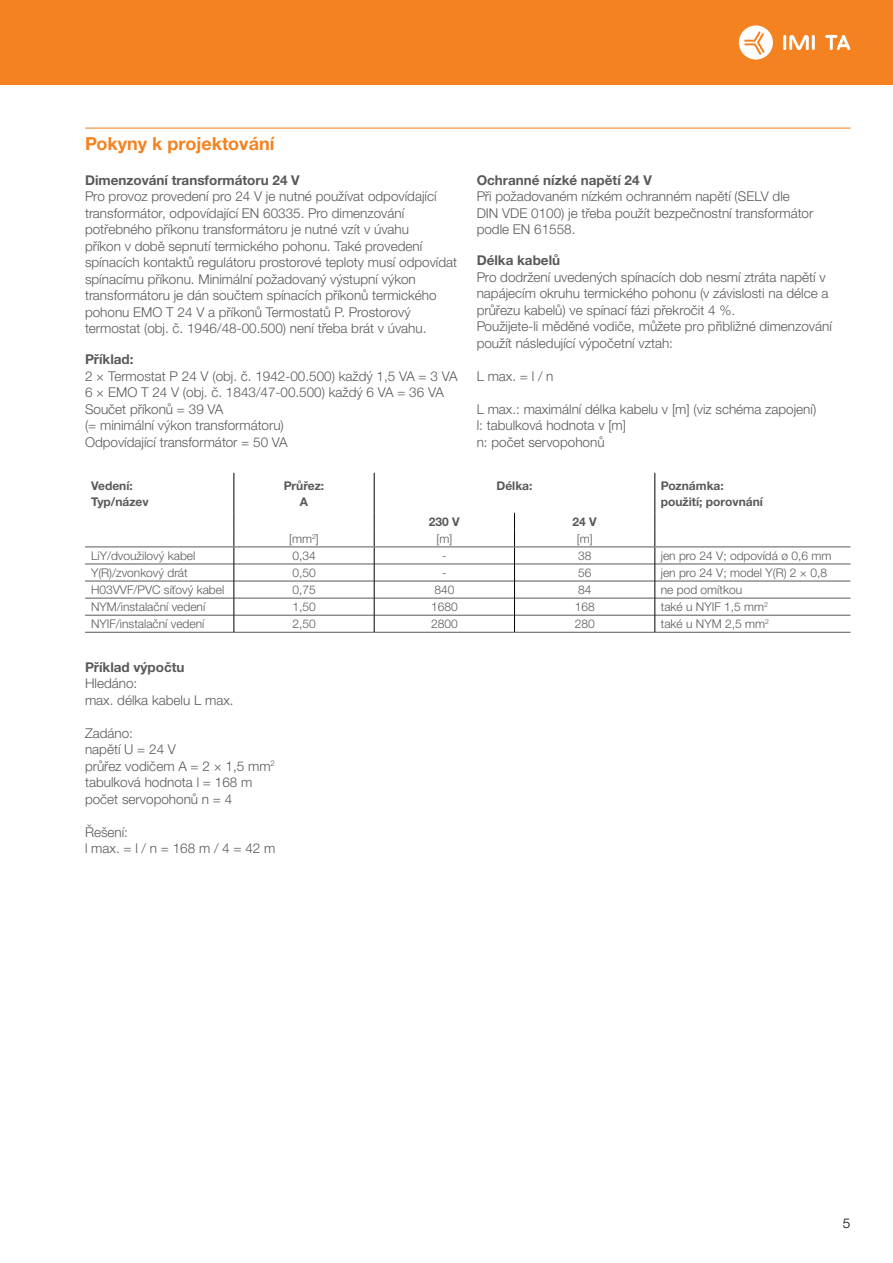
<style>
.page{position:relative;width:893px;height:1263px;background:#fff}
.page>*{position:absolute;margin:0;border:0;box-sizing:border-box;transform-origin:0 0}
.t1{font:700 18px "Helvetica Neue LTW1 G";color:#f58220}
.t2{font:300 13.5px/16.5px "Helvetica Neue LTW1 G";color:#58595b}
.t3{font:700 13.5px "Helvetica Neue LTW1 G";color:#58595b}
.t4{font:300 13.5px "Helvetica Neue LTW1 G";color:#000}
.t5{font:300 12px "Helvetica Neue LTW1 G";color:#58595b}
.t6{font:700 12px/16.5px "Helvetica Neue LTW1 G";color:#58595b}
</style>
<div class="page">
<div style="left:0;top:0;width:893px;height:85px;background:#f58220"></div>
<hr style="left:783px;top:35px;width:3px;height:15px;background:#fff">
<hr style="left:812px;top:35px;width:3px;height:15px;background:#fff">
<svg style="left:789px;top:35px;width:20px;height:15px"></svg>
<svg style="left:825px;top:35px;width:25px;height:15px"></svg>
<svg style="left:739px;top:25px;width:34px;height:35px"></svg>
<hr style="left:85px;top:128px;width:765px;height:1px;background:#f58220">
<hr style="left:85px;top:564px;width:149px;height:1px;background:#58595b">
<hr style="left:234px;top:564px;width:140px;height:1px;background:#58595b">
<hr style="left:374px;top:564px;width:140px;height:1px;background:#58595b">
<hr style="left:515px;top:564px;width:140px;height:1px;background:#58595b">
<hr style="left:655px;top:564px;width:195px;height:1px;background:#58595b">
<hr style="left:85px;top:581px;width:149px;height:1px;background:#58595b">
<hr style="left:234px;top:581px;width:140px;height:1px;background:#58595b">
<hr style="left:374px;top:581px;width:140px;height:1px;background:#58595b">
<hr style="left:515px;top:581px;width:140px;height:1px;background:#58595b">
<hr style="left:655px;top:581px;width:195px;height:1px;background:#58595b">
<hr style="left:85px;top:598px;width:149px;height:1px;background:#58595b">
<hr style="left:234px;top:598px;width:140px;height:1px;background:#58595b">
<hr style="left:374px;top:598px;width:140px;height:1px;background:#58595b">
<hr style="left:515px;top:598px;width:140px;height:1px;background:#58595b">
<hr style="left:655px;top:598px;width:195px;height:1px;background:#58595b">
<hr style="left:85px;top:615px;width:149px;height:1px;background:#58595b">
<hr style="left:85px;top:632px;width:149px;height:1px;background:#58595b">
<hr style="left:234px;top:615px;width:140px;height:1px;background:#58595b">
<hr style="left:234px;top:632px;width:140px;height:1px;background:#58595b">
<hr style="left:374px;top:615px;width:140px;height:1px;background:#58595b">
<hr style="left:374px;top:632px;width:140px;height:1px;background:#58595b">
<hr style="left:515px;top:615px;width:140px;height:1px;background:#58595b">
<hr style="left:514px;top:632px;width:141px;height:1px;background:#58595b">
<hr style="left:655px;top:615px;width:195px;height:1px;background:#58595b">
<hr style="left:655px;top:632px;width:195px;height:1px;background:#58595b">
<hr style="left:234px;top:473px;width:1px;height:40px;background:#000">
<svg style="left:234px;top:513px;width:1px;height:119px"></svg>
<svg style="left:374px;top:513px;width:1px;height:119px"></svg>
<svg style="left:514px;top:513px;width:1px;height:119px"></svg>
<svg style="left:655px;top:513px;width:1px;height:119px"></svg>
<hr style="left:85px;top:546px;width:149px;height:1px;background:#58595b">
<hr style="left:234px;top:546px;width:140px;height:1px;background:#58595b">
<hr style="left:374px;top:546px;width:140px;height:1px;background:#58595b">
<hr style="left:514px;top:546px;width:141px;height:1px;background:#58595b">
<hr style="left:655px;top:546px;width:195px;height:1px;background:#58595b">
<hr style="left:374px;top:473px;width:1px;height:40px;background:#000">
<hr style="left:655px;top:473px;width:1px;height:40px;background:#000">
<h1 class="t1" style="left:85px;top:132px;width:191px">Pokyny k projektování</h1>
<p class="t3" style="left:85px;top:172px;width:216px">Dimenzování transformátoru 24 V</p>
<p class="t2" style="left:85px;top:188px;width:374px">Pro provoz provedení pro 24 V je nutné používat odpovídající transformátor, odpovídající EN 60335. Pro dimenzování potřebného příkonu transformátoru je nutné vzít v úvahu<br>příkon v době sepnutí termického pohonu. Také provedení spínacích kontaktů regulátoru prostorové teploty musí odpovídat spínacímu příkonu. Minimální požadovaný výstupní výkon transformátoru je dán součtem spínacích příkonů termického pohonu EMO T 24 V a příkonů Termostatů P. Prostorový termostat (obj. č. 1946/48-00.500) není třeba brát v úvahu.</p>
<p class="t3" style="left:85px;top:351px;width:50px">Příklad:</p>
<p class="t2" style="left:85px;top:367px;width:374px">2 × Termostat P 24 V (obj. č. 1942-00.500) každý 1,5 VA = 3 VA 6 × EMO T 24 V (obj. č. 1843/47-00.500) každý 6 VA = 36 VA Součet příkonů = 39 VA<br>(= minimální výkon transformátoru)<br>Odpovídající transformátor = 50 VA</p>
<p class="t3" style="left:477px;top:172px;width:177px">Ochranné nízké napětí 24 V</p>
<p class="t2" style="left:477px;top:188px;width:338px">Při požadovaném nízkém ochranném napětí (SELV dle<br>DIN VDE 0100) je třeba použít bezpečnostní transformátor podle EN 61558.</p>
<p class="t3" style="left:477px;top:252px;width:85px">Délka kabelů</p>
<p class="t2" style="left:477px;top:268px;width:357px">Pro dodržení uvedených spínacích dob nesmí ztráta napětí v napájecím okruhu termického pohonu (v závislosti na délce a průřezu kabelů) ve spínací fázi překročit 4 %.<br>Použijete-li měděné vodiče, můžete pro přibližné dimenzování použít následující výpočetní vztah:</p>
<p class="t2" style="left:477px;top:367px;width:78px">L max. = l / n</p>
<p class="t2" style="left:477px;top:400px;width:341px">L max.: maximální délka kabelu v [m] (viz schéma zapojení) l: tabulková hodnota v [m]<br>n: počet servopohonů</p>
<p class="t6" style="left:91px;top:477px;width:59px">Vedení:<br>Typ/název</p>
<p class="t6" style="left:284px;top:477px;width:42px;text-align:center">Průřez:<br>A</p>
<p class="t6" style="left:496px;top:477px;width:37px">Délka:</p>
<p class="t6" style="left:661px;top:477px;width:104px">Poznámka: použití; porovnání</p>
<p class="t6" style="left:429px;top:513px;width:32px">230 V</p>
<p class="t6" style="left:573px;top:513px;width:26px">24 V</p>
<p class="t5" style="left:289px;top:531px;width:31px">[mm<sup>2</sup>]</p>
<p class="t5" style="left:436px;top:531px;width:17px">[m]</p>
<p class="t5" style="left:577px;top:531px;width:17px">[m]</p>
<p class="t5" style="left:91px;top:548px;width:106px">LiY/dvoužilový kabel</p>
<p class="t5" style="left:292px;top:548px;width:25px">0,34</p>
<p class="t5" style="left:442px;top:548px;width:6px">-</p>
<p class="t5" style="left:578px;top:548px;width:15px">38</p>
<p class="t5" style="left:661px;top:548px;width:172px">jen pro 24 V; odpovídá ø 0,6 mm</p>
<p class="t5" style="left:91px;top:565px;width:98px">Y(R)/zvonkový drát</p>
<p class="t5" style="left:292px;top:565px;width:25px">0,50</p>
<p class="t5" style="left:442px;top:565px;width:6px">-</p>
<p class="t5" style="left:578px;top:565px;width:15px">56</p>
<p class="t5" style="left:661px;top:565px;width:168px">jen pro 24 V; model Y(R) 2 × 0,8</p>
<p class="t5" style="left:91px;top:582px;width:135px">H03VVF/PVC síťový kabel</p>
<p class="t5" style="left:292px;top:582px;width:25px">0,75</p>
<p class="t5" style="left:434px;top:582px;width:22px">840</p>
<p class="t5" style="left:578px;top:582px;width:15px">84</p>
<p class="t5" style="left:661px;top:582px;width:83px">ne pod omítkou</p>
<p class="t5" style="left:91px;top:599px;width:116px">NYM/instalační vedení</p>
<p class="t5" style="left:292px;top:599px;width:25px">1,50</p>
<p class="t5" style="left:431px;top:599px;width:28px">1680</p>
<p class="t5" style="left:575px;top:599px;width:22px">168</p>
<p class="t5" style="left:661px;top:599px;width:109px">také u NYIF 1,5 mm<sup>2</sup></p>
<p class="t5" style="left:91px;top:616px;width:115px">NYIF/instalační vedení</p>
<p class="t5" style="left:292px;top:616px;width:25px">2,50</p>
<p class="t5" style="left:431px;top:616px;width:28px">2800</p>
<p class="t5" style="left:575px;top:616px;width:22px">280</p>
<p class="t5" style="left:661px;top:616px;width:110px">také u NYM 2,5 mm<sup>2</sup></p>
<p class="t3" style="left:85px;top:658px;width:101px">Příklad výpočtu</p>
<p class="t2" style="left:85px;top:675px;width:150px">Hledáno:<br>max. délka kabelu L max.</p>
<p class="t2" style="left:85px;top:725px;width:191px">Zadáno:<br>napětí U = 24 V<br>průřez vodičem A = 2 × 1,5 mm<sup>2 </sup>tabulková hodnota l = 168 m počet servopohonů n = 4</p>
<p class="t2" style="left:85px;top:824px;width:192px">Řešení:<br>l max. = l / n = 168 m / 4 = 42 m</p>
<p class="t4" style="left:843px;top:1215px;width:9px">5</p>
</div>
